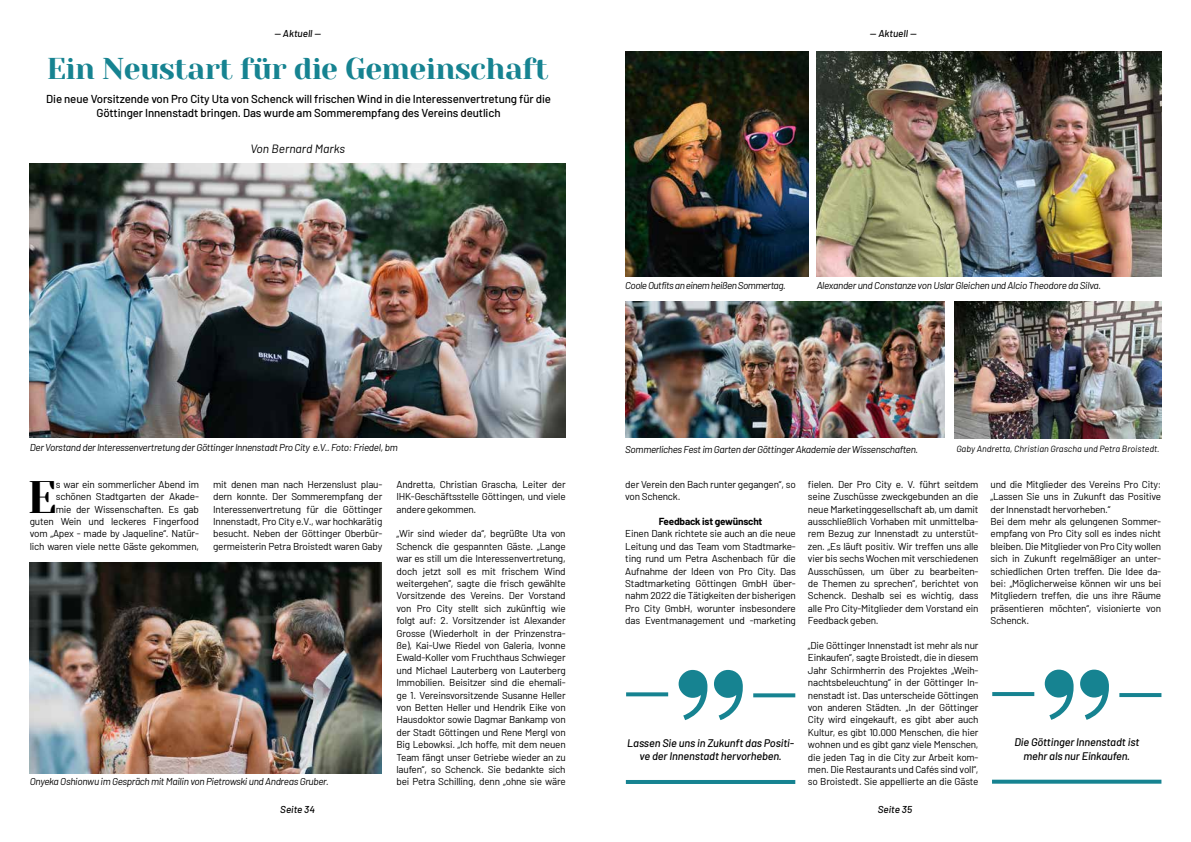
<style>
.page{position:relative;width:1191px;height:842px;background:#fff}
.page>*{position:absolute;margin:0;border:0;box-sizing:border-box;transform-origin:0 0}
.t1{font:45.4px "Yeseva One";color:#000}
.t2{font:30px "Yeseva One";letter-spacing:-.02em;color:#168391}
.t3{font:italic 12px "Barlow";color:#000}
.t4{font:500 11.5px/13.8px "Barlow";letter-spacing:-.01em;color:#000;text-align:center}
.t5{font:italic 500 11px/13.2px "Barlow";letter-spacing:-.01em;color:#000;text-align:center}
.t6{font:10px/12.4px "Barlow";letter-spacing:-.02em;color:#000;text-align:justify}
.t7{font:italic 10px "Barlow";letter-spacing:-.03em;color:#000}
.t8{font:italic 10px "Barlow";letter-spacing:-.05em;color:#000}
.t9{font:italic 500 10px "Barlow";color:#000}
.t10{font:700 10px "Barlow";letter-spacing:-.02em;color:#000}
.t11{font:italic 9px "Barlow";color:#000}
</style>
<div class="page">
<img style="left:30px;top:163px;width:536px;height:274px">
<img style="left:30px;top:562px;width:351px;height:212px">
<svg style="left:678px;top:670px;width:65px;height:50px"></svg>
<svg style="left:753px;top:693px;width:42px;height:4px"></svg>
<svg style="left:626px;top:692px;width:42px;height:4px"></svg>
<hr style="left:626px;top:780px;width:169px;height:4px;background:#168391">
<svg style="left:1044px;top:670px;width:65px;height:50px"></svg>
<hr style="left:1119px;top:693px;width:42px;height:4px;background:#168391">
<hr style="left:992px;top:692px;width:42px;height:4px;background:#168391">
<svg style="left:992px;top:780px;width:169px;height:4px"></svg>
<img style="left:625px;top:51px;width:183px;height:226px">
<img style="left:816px;top:51px;width:345px;height:226px">
<img style="left:625px;top:302px;width:319px;height:135px">
<img style="left:955px;top:302px;width:206px;height:136px">
<p class="t9" style="left:274px;top:26px;width:48px">— Aktuell —</p>
<p class="t9" style="left:870px;top:26px;width:48px">— Aktuell —</p>
<h2 class="t2" style="left:47px;top:47px;width:503px">Ein Neustart für die Gemeinschaft</h2>
<p class="t4" style="left:46px;top:91px;width:506px">Die neue Vorsitzende von Pro City Uta von Schenck will frischen Wind in die Interessenvertretung für die<br>Göttinger Innenstadt bringen. Das wurde am Sommerempfang des Vereins deutlich</p>
<p class="t3" style="left:250px;top:140px;width:96px">Von Bernard Marks</p>
<p class="t8" style="left:625px;top:278px;width:162px">Coole Outfits an einem heißen Sommertag.</p>
<p class="t7" style="left:816px;top:278px;width:286px">Alexander und Constanze von Uslar Gleichen und Alcio Theodore da Silva.</p>
<p class="t7" style="left:30px;top:440px;width:369px">Der Vorstand der Interessenvertretung der Göttinger Innenstadt Pro City e.V.. Foto: Friedel, bm</p>
<p class="t6" style="left:30px;top:477px;width:171px;text-align:right">s war ein sommerlicher Abend im schönen Stadtgarten der Akade-<br>mie der Wissenschaften. Es gab guten Wein und leckeres Fingerfood vom „Apex - made by Jaqueline“. Natür&shy;lich waren viele nette Gäste gekommen,</p>
<p class="t6" style="left:213px;top:477px;width:171px">mit denen man nach Herzenslust plau&shy;dern konnte. Der Sommerempfang der Interessenvertretung für die Göttinger Innenstadt, Pro City e.V., war hochkarätig besucht. Neben der Göttinger Oberbür&shy;germeisterin Petra Broistedt waren Gaby</p>
<p class="t6" style="left:396px;top:477px;width:171px">Andretta, Christian Grascha, Leiter der IHK-Geschäftsstelle Göttingen, und viele andere gekommen.</p>
<h1 class="t1" style="left:27px;top:464px;width:31px">E</h1>
<p class="t6" style="left:396px;top:527px;width:171px">„Wir sind wieder da“, begrüßte Uta von Schenck die gespannten Gäste. „Lange war es still um die Interessenvertretung, doch jetzt soll es mit frischem Wind weitergehen“, sagte die frisch gewählte Vorsitzende des Vereins. Der Vorstand von Pro City stellt sich zukünftig wie folgt auf: 2. Vorsitzender ist Alexander Grosse (Wiederholt in der Prinzenstra&shy;ße), Kai-Uwe Riedel von Galeria, Ivonne Ewald-Koller vom Fruchthaus Schwieger und Michael Lauterberg von Lauterberg Immobilien. Beisitzer sind die ehemali&shy;ge 1. Vereinsvorsitzende Susanne Heller von Betten Heller und Hendrik Eike von Hausdoktor sowie Dagmar Bankamp von der Stadt Göttingen und Rene Mergl von Big Lebowksi. „Ich hoffe, mit dem neuen Team fängt unser Getriebe wieder an zu laufen“, so Schenck. Sie bedankte sich bei Petra Schilling, denn „ohne sie wäre</p>
<p class="t7" style="left:30px;top:774px;width:300px">Onyeka Oshionwu im Gespräch mit Mailin von Pietrowski und Andreas Gruber.</p>
<p class="t7" style="left:625px;top:442px;width:294px">Sommerliches Fest im Garten der Göttinger Akademie der Wissenschaften.</p>
<p class="t11" style="left:956px;top:442px;width:205px">Gaby Andretta, Christian Grascha und Petra Broistedt.</p>
<p class="t6" style="left:808px;top:477px;width:172px">fielen. Der Pro City e. V. führt seitdem seine Zuschüsse zweckgebunden an die neue Marketinggesellschaft ab, um damit ausschließlich Vorhaben mit unmittelba&shy;rem Bezug zur Innenstadt zu unterstüt&shy;zen. „Es läuft positiv. Wir treffen uns alle vier bis sechs Wochen mit verschiedenen Ausschüssen, um über zu bearbeiten&shy;de Themen zu sprechen“, berichtet von Schenck. Deshalb sei es wichtig, dass alle Pro City-Mitglieder dem Vorstand ein Feedback geben.</p>
<p class="t6" style="left:808px;top:638px;width:172px">„Die Göttinger Innenstadt ist mehr als nur Einkaufen“, sagte Broistedt, die in diesem Jahr Schirmherrin des Projektes „Weih&shy;nachtsbeleuchtung“ in der Göttinger In&shy;nenstadt ist. Das unterscheide Göttingen von anderen Städten. „In der Göttinger City wird eingekauft, es gibt aber auch Kultur, es gibt 10.000 Menschen, die hier wohnen und es gibt ganz viele Menschen, die jeden Tag in die City zur Arbeit kom&shy;men. Die Restaurants und Cafés sind voll“, so Broistedt. Sie appellierte an die Gäste</p>
<p class="t6" style="left:990px;top:477px;width:172px;text-align:left">und die Mitglieder des Vereins Pro City: „Lassen Sie uns in Zukunft das Positive der Innenstadt hervorheben.“<br>Bei dem mehr als gelungenen Sommer&shy;empfang von Pro City soll es indes nicht bleiben. Die Mitglieder von Pro City wollen sich in Zukunft regelmäßiger an unter&shy;schiedlichen Orten treffen. Die Idee da&shy;bei: „Möglicherweise können wir uns bei Mitgliedern treffen, die uns ihre Räume präsentieren möchten“, visionierte von Schenck.</p>
<p class="t6" style="left:625px;top:477px;width:172px">der Verein den Bach runter gegangen“, so von Schenck.</p>
<p class="t10" style="left:659px;top:514px;width:105px">Feedback ist gewünscht</p>
<p class="t6" style="left:625px;top:527px;width:172px">Einen Dank richtete sie auch an die neue Leitung und das Team vom Stadtmarke&shy;ting rund um Petra Aschenbach für die Aufnahme der Ideen von Pro City. Das Stadtmarketing Göttingen GmbH über&shy;nahm 2022 die Tätigkeiten der bisherigen Pro City GmbH, worunter insbesondere das Eventmanagement und -marketing</p>
<p class="t5" style="left:627px;top:735px;width:168px">Lassen Sie uns in Zukunft das Positi&shy;ve der Innenstadt hervorheben.</p>
<p class="t5" style="left:1014px;top:735px;width:126px">Die Göttinger Innenstadt ist mehr als nur Einkaufen.</p>
<p class="t9" style="left:280px;top:802px;width:36px">Seite 34</p>
<p class="t9" style="left:878px;top:802px;width:36px">Seite 35</p>
</div>
